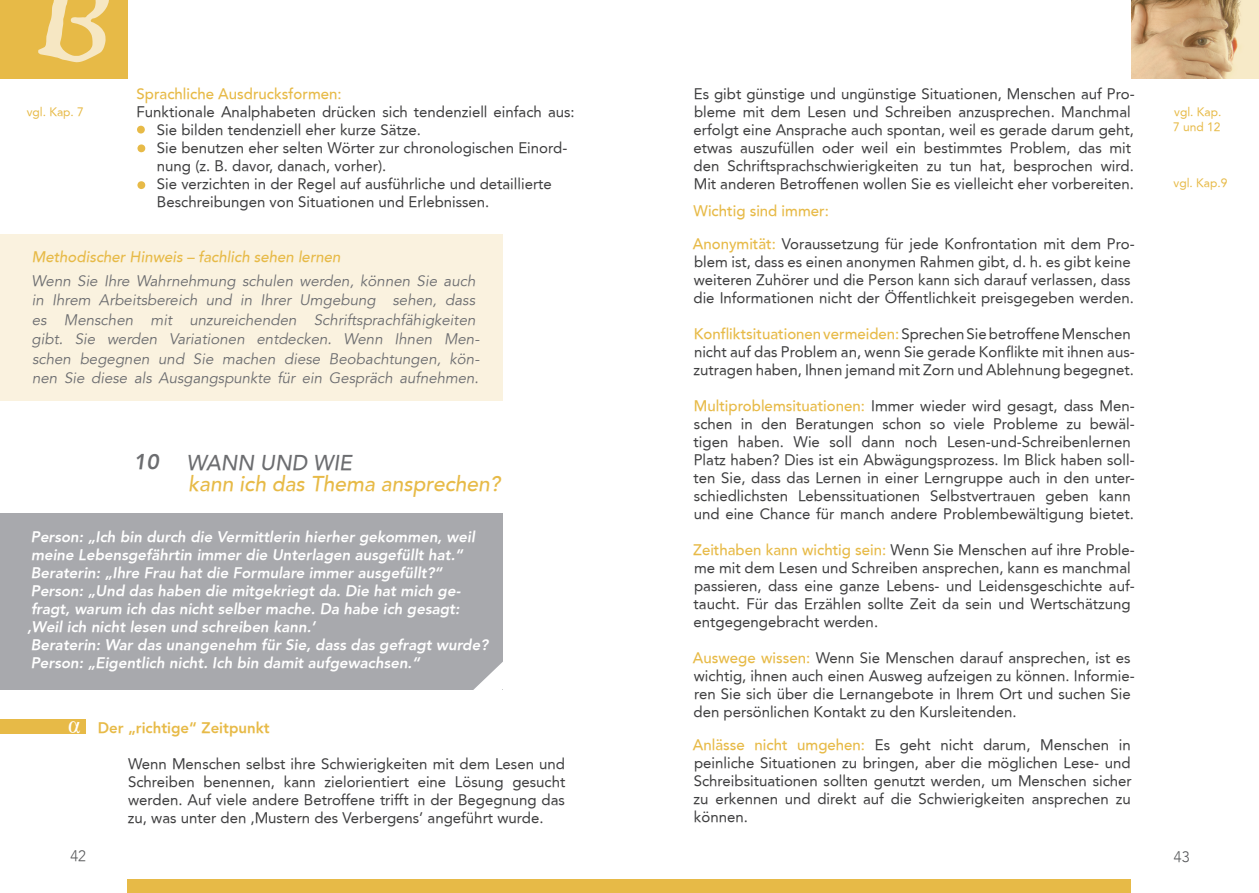
<style>
.page{position:relative;width:1259px;height:893px;background:#fff}
.page>*{position:absolute;margin:0;border:0;box-sizing:border-box;transform-origin:0 0}
.t1{font:italic 500 21px/21.6px "Avenir";color:#e7ba47}
.t2{font:italic 800 21px "Avenir";color:#6c6d70}
.t3{font:15px/18px "Avenir";color:#3e3e3f}
.t4{font:italic 800 15px/18px "Avenir";color:#fff}
.t5{font:italic 15px/19.5px "Avenir";color:#6c6d70}
.t6{font:500 15px "Avenir";color:#e7ba47}
.t7{font:italic 500 15px "Avenir";color:#e7ba47}
.t8{font:800 15px "Avenir";color:#e7ba47}
.t9{font:300 15px "Avenir";color:#57585a}
.t10{font:12px/15px "Avenir";color:#e7ba47}
.s1{color:#6c6d70}
.s2{font-weight:500;color:#e7ba47}
</style>
<div class="page">
<div style="left:128px;top:879px;width:1003px;height:14px;background:#e7ba47"></div>
<div style="left:0;top:0;width:128px;height:79px;background:#e7ba47"></div>
<svg style="left:1131px;top:0;width:128px;height:79px;background:#d3b28a"></svg>
<div style="left:0;top:513px;width:503px;height:177px;background:#a8a9ad"></div>
<svg style="left:473px;top:662px;width:30px;height:28px"></svg>
<div style="left:0;top:234px;width:503px;height:167px;background:#faf2df"></div>
<div style="left:0;top:720px;width:85px;height:14px;background:#e7ba47"></div>
<h4 class="t10" style="left:27px;top:105px;width:59px">vgl. Kap. 7</h4>
<h3 class="t6" style="left:137px;top:85px;width:207px">Sprachliche Ausdrucksformen:</h3>
<p class="t3" style="left:137px;top:103px;width:440px">Funktionale Analphabeten drücken sich tendenziell einfach aus:</p>
<p class="t3" style="left:157px;top:121px;width:265px">Sie bilden tendenziell eher kurze Sätze.</p>
<p class="t3" style="left:157px;top:139px;width:412px">Sie benutzen eher selten Wörter zur chronologischen Einord&shy;nung (z. B. davor, danach, vorher).</p>
<p class="t3" style="left:157px;top:175px;width:396px">Sie verzichten in der Regel auf ausführliche und detaillierte<br>Beschreibungen von Situationen und Erlebnissen.</p>
<h4 class="t7" style="left:32px;top:248px;width:310px">Methodischer Hinweis – fachlich sehen lernen</h4>
<p class="t5" style="left:32px;top:271px;width:449px">Wenn Sie Ihre Wahrnehmung schulen werden, können Sie auch in Ihrem Arbeitsbereich und in Ihrer Umgebung sehen, dass es Menschen mit unzureichenden Schriftsprachfähigkeiten gibt. Sie werden Variationen entdecken. Wenn Ihnen Men&shy;schen begegnen und Sie machen diese Beobachtungen, kön&shy;nen Sie diese als Ausgangspunkte für ein Gespräch aufnehmen.</p>
<h2 class="t2" style="left:134px;top:450px;width:26px">10</h2>
<h2 class="t1" style="left:186px;top:452px;width:315px"><span class="s1">WANN UND WIE<br></span>kann ich das Thema ansprechen?</h2>
<p class="t4" style="left:27px;top:528px;width:462px">Person: „Ich bin durch die Vermittlerin hierher gekommen, weil meine Lebensgefährtin immer die Unterlagen ausgefüllt hat.“ Beraterin: „Ihre Frau hat die Formulare immer ausgefüllt?“ Person: „Und das haben die mitgekriegt da. Die hat mich ge&shy;fragt, warum ich das nicht selber mache. Da habe ich gesagt: ‚Weil ich nicht lesen und schreiben kann.’<br>Beraterin: War das unangenehm für Sie, dass das gefragt wurde?<br>Person: „Eigentlich nicht. Ich bin damit aufgewachsen.“</p>
<h3 class="t8" style="left:98px;top:719px;width:173px">Der „richtige“ Zeitpunkt</h3>
<p class="t3" style="left:128px;top:754px;width:439px;text-align:justify">Wenn Menschen selbst ihre Schwierigkeiten mit dem Lesen und Schreiben benennen, kann zielorientiert eine Lösung gesucht werden. Auf viele andere Betroffene trifft in der Begegnung das zu, was unter den ‚Mustern des Verbergens’ angeführt wurde.</p>
<p class="t3" style="left:693px;top:85px;width:443px">Es gibt günstige und ungünstige Situationen, Menschen auf Pro&shy;bleme mit dem Lesen und Schreiben anzusprechen. Manchmal erfolgt eine Ansprache auch spontan, weil es gerade darum geht, etwas auszufüllen oder weil ein bestimmtes Problem, das mit den Schriftsprachschwierigkeiten zu tun hat, besprochen wird.<br>Mit anderen Betroffenen wollen Sie es vielleicht eher vorbereiten.</p>
<h4 class="t6" style="left:693px;top:202px;width:137px">Wichtig sind immer:</h4>
<p class="t3" style="left:693px;top:235px;width:443px"><span class="s2">Anonymität:</span> Voraussetzung für jede Konfrontation mit dem Pro&shy;blem ist, dass es einen anonymen Rahmen gibt, d. h. es gibt keine weiteren Zuhörer und die Person kann sich darauf verlassen, dass die Informationen nicht der Öffentlichkeit preisgegeben werden.</p>
<p class="t3" style="left:693px;top:325px;width:443px"><span class="s2">Konfliktsituationen vermeiden:</span>Sprechen Sie betroffene Menschen nicht auf das Problem an, wenn Sie gerade Konflikte mit ihnen aus&shy;zutragen haben, Ihnen jemand mit Zorn und Ablehnung begegnet.</p>
<p class="t3" style="left:693px;top:397px;width:443px"><span class="s2">Multiproblemsituationen:</span> Immer wieder wird gesagt, dass Men&shy;schen in den Beratungen schon so viele Probleme zu bewäl&shy;tigen haben. Wie soll dann noch Lesen-und-Schreibenlernen Platz haben? Dies ist ein Abwägungsprozess. Im Blick haben soll&shy;ten Sie, dass das Lernen in einer Lerngruppe auch in den unter&shy;schiedlichsten Lebenssituationen Selbstvertrauen geben kann und eine Chance für manch andere Problembewältigung bietet.</p>
<p class="t3" style="left:693px;top:541px;width:443px"><span class="s2">Zeithaben kann wichtig sein:</span> Wenn Sie Menschen auf ihre Proble&shy;me mit dem Lesen und Schreiben ansprechen, kann es manchmal passieren, dass eine ganze Lebens- und Leidensgeschichte auf&shy;taucht. Für das Erzählen sollte Zeit da sein und Wertschätzung entgegengebracht werden.</p>
<p class="t3" style="left:693px;top:649px;width:443px"><span class="s2">Auswege wissen:</span> Wenn Sie Menschen darauf ansprechen, ist es wichtig, ihnen auch einen Ausweg aufzeigen zu können. Informie&shy;ren Sie sich über die Lernangebote in Ihrem Ort und suchen Sie den persönlichen Kontakt zu den Kursleitenden.</p>
<p class="t3" style="left:693px;top:736px;width:440px;text-align:justify"><span class="s2">Anlässe nicht umgehen:</span> Es geht nicht darum, Menschen in peinliche Situationen zu bringen, aber die möglichen Lese- und Schreibsituationen sollten genutzt werden, um Menschen sicher zu erkennen und direkt auf die Schwierigkeiten ansprechen zu können.</p>
<h4 class="t10" style="left:1173px;top:105px;width:50px">vgl. Kap.<br>7 und 12</h4>
<h4 class="t10" style="left:1173px;top:175px;width:55px">vgl. Kap.9</h4>
<p class="t9" style="left:71px;top:847px;width:17px">42</p>
<p class="t9" style="left:1174px;top:848px;width:17px">43</p>
</div>
